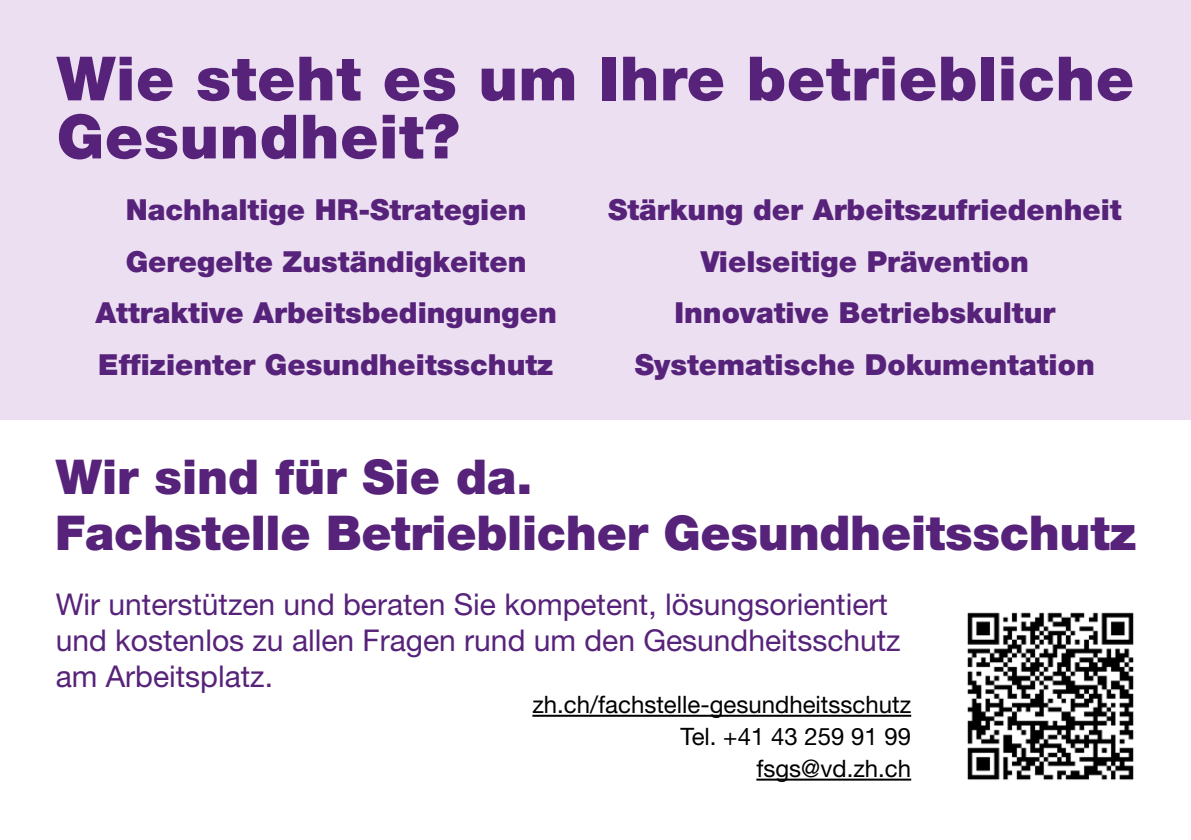
<style>
.page{position:relative;width:1191px;height:840px;background:#fff}
.page>*{position:absolute;margin:0;border:0;box-sizing:border-box;transform-origin:0 0}
.t1{font:900 61px/58px "Helvetica Neue LT Pro";letter-spacing:.01em;color:#57227a}
.Titel{font:900 48px "Helvetica Neue LT Pro";letter-spacing:-.005em;color:#57227a}
.Text_fett{font:900 48px "Helvetica Neue LT Pro";color:#57227a}
.Text_normal{font:30px/36px "Helvetica Neue LT Pro";color:#57227a}
.Buzzwords{font:900 29px "Helvetica Neue LT Pro";color:#57227a}
.Hyperlink_URL{font:24px "Helvetica Neue LT Std";color:#000}
.Telefon{font:24px "Helvetica Neue LT Std";color:#000}
.Hyperlink_Mail{font:24px "Helvetica Neue LT Std";color:#000}
</style>
<div class="page">
<div style="left:0;top:0;width:1191px;height:420px;background:#ecdff1"></div>
<hr style="left:532px;top:714px;width:379px;height:2px;background:#000">
<hr style="left:756px;top:778px;width:155px;height:2px;background:#000">
<img style="left:967px;top:612px;width:167px;height:168px">
<h2 class="t1" style="left:57px;top:49px;width:1079px">Wie steht es um Ihre betriebliche<br>Gesundheit?</h2>
<p class="Buzzwords" style="left:126px;top:192px;width:402px">Nachhaltige HR-Strategien</p>
<p class="Buzzwords" style="left:126px;top:244px;width:402px">Geregelte Zuständigkeiten</p>
<p class="Buzzwords" style="left:608px;top:192px;width:515px">Stärkung der Arbeitszufriedenheit</p>
<p class="Buzzwords" style="left:700px;top:244px;width:330px">Vielseitige Prävention</p>
<p class="Buzzwords" style="left:95px;top:295px;width:463px">Attraktive Arbeitsbedingungen</p>
<p class="Buzzwords" style="left:674px;top:295px;width:382px">Innovative Betriebskultur</p>
<p class="Buzzwords" style="left:98px;top:346px;width:456px">Effizienter Gesundheitsschutz</p>
<p class="Buzzwords" style="left:635px;top:346px;width:461px">Systematische Dokumentation</p>
<h3 class="Text_fett" style="left:56px;top:447px;width:478px">Wir sind für Sie da.</h3>
<h2 class="Titel" style="left:55px;top:504px;width:1082px">Fachstelle Betrieblicher Gesundheitsschutz</h2>
<p class="Text_normal" style="left:56px;top:584px;width:846px">Wir unterstützen und beraten Sie kompetent, lösungsorientiert und kostenlos zu allen Fragen rund um den Gesundheitsschutz am Arbeitsplatz.</p>
<p class="Telefon" style="left:680px;top:721px;width:232px">Tel. +41 43 259 91 99</p>
<p class="Hyperlink_Mail" style="left:756px;top:753px;width:156px">fsgs@vd.zh.ch</p>
<p class="Hyperlink_URL" style="left:532px;top:689px;width:380px">zh.ch/fachstelle-gesundheitsschutz</p>
</div>
